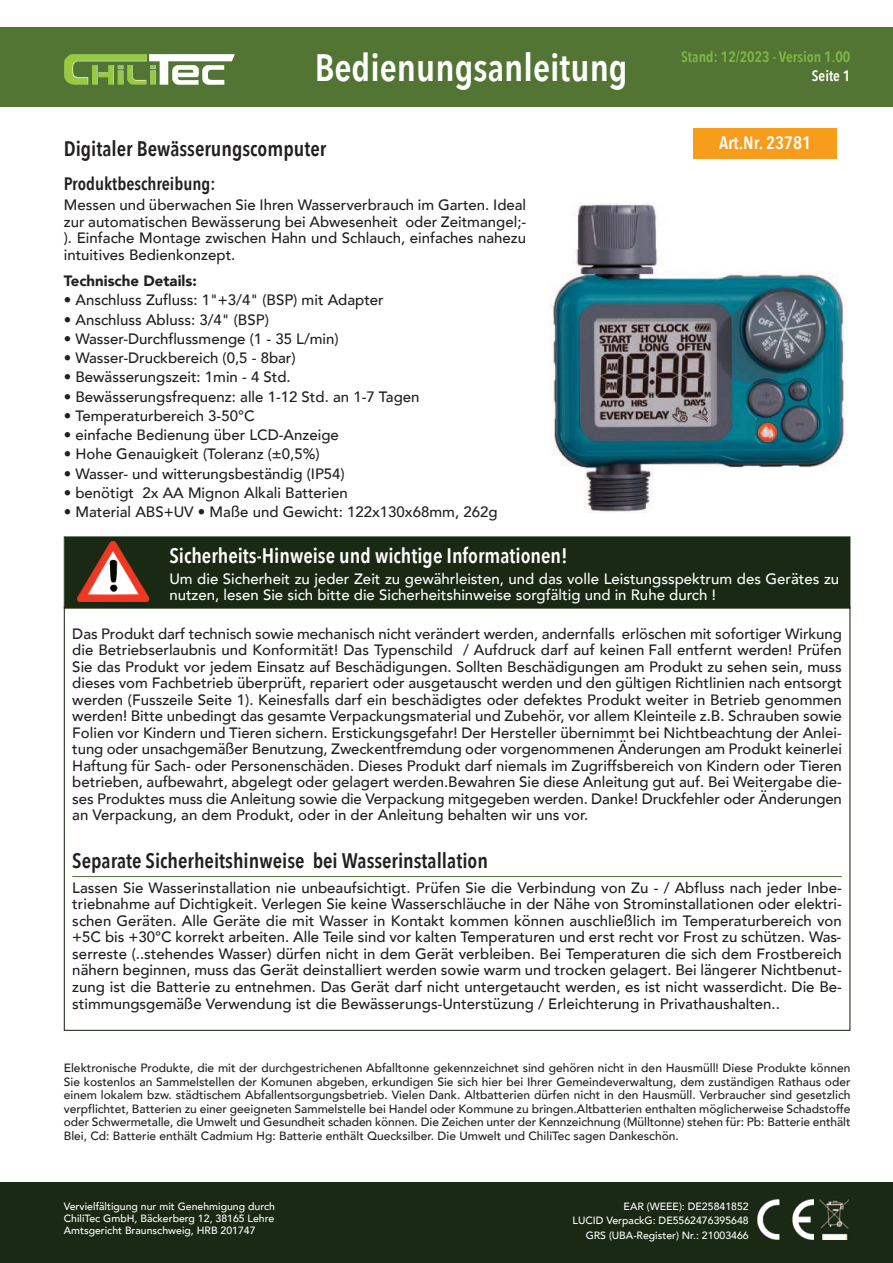
<style>
.page{position:relative;width:893px;height:1263px;background:#fff}
.page>*{position:absolute;margin:0;border:0;box-sizing:border-box;transform-origin:0 0}
.t1{font:600 38.1px "Avenir Next Condensed";color:#fff}
.t2{font:600 21px "Avenir Next Condensed";color:#221f1f}
.t3{font:600 21px "Avenir Next Condensed";color:#fff}
.t4{font:600 18px "Avenir Next Condensed";color:#221f1f}
.t5{font:600 18px "Avenir Next Condensed";color:#fff}
.t6{font:500 15px/16.5px "Avenir";color:#221f1f;text-align:justify}
.t7{font:500 15px/16.5px "Avenir";color:#fff}
.t8{font:600 15px "Avenir Next Condensed";color:#7eb941}
.t9{font:900 15px "Avenir";color:#221f1f}
.t10{font:600 15px "Avenir Next Condensed";color:#fff}
.t11{font:500 12px/13.5px "Avenir";color:#221f1f;text-align:justify}
.t12{font:500 10.5px/12px "Avenir";color:#fff;text-align:justify}
</style>
<div class="page">
<div style="left:0;top:27px;width:893px;height:79px;background:#527534"></div>
<div style="left:0;top:1182px;width:893px;height:81px;background:#192914"></div>
<img style="left:820px;top:1199px;width:29px;height:40px">
<img style="left:757px;top:1199px;width:56px;height:40px">
<img style="left:64px;top:54px;width:171px;height:31px">
<hr style="left:72px;top:876px;width:770px;height:1px;background:#527534">
<div style="left:65px;top:537px;width:784px;height:71px;background:#192914"></div>
<div style="left:64px;top:536px;width:786px;height:73px;border:1px solid #192914"></div>
<img style="left:77px;top:542px;width:72px;height:60px">
<img style="left:550px;top:204px;width:297px;height:309px">
<div style="left:693px;top:128px;width:144px;height:31px;background:#f89c1b"></div>
<h1 class="t1" style="left:315px;top:52px;width:315px">Bedienungsanleitung</h1>
<p class="t8" style="left:681px;top:50px;width:171px">Stand: 12/2023 - Version 1.00</p>
<p class="t10" style="left:812px;top:70px;width:40px">Seite 1</p>
<h2 class="t2" style="left:64px;top:139px;width:264px">Digitaler Bewässerungscomputer</h2>
<p class="t4" style="left:64px;top:175px;width:153px">Produktbeschreibung:</p>
<p class="t6" style="left:64px;top:198px;width:464px">Messen und überwachen Sie Ihren Wasserverbrauch im Garten. Ideal zur automatischen Bewässerung bei Abwesenheit oder Zeitmangel;- ). Einfache Montage zwischen Hahn und Schlauch, einfaches nahezu intuitives Bedienkonzept.</p>
<p class="t9" style="left:64px;top:275px;width:135px">Technische Details:</p>
<p class="t6" style="left:64px;top:292px;width:435px;line-height:19.2px;text-align:left">ï Anschluss Zufluss: 1"+3/4" (BSP) mit Adapter<br>ï Anschluss Abluss: 3/4" (BSP)<br>ï Wasser-Durchflussmenge (1 - 35 L/min)<br>ï Wasser-Druckbereich (0,5 - 8bar)<br>ï Bewässerungszeit: 1min - 4 Std.<br>ï Bewässerungsfrequenz: alle 1-12 Std. an 1-7 Tagen<br>ï Temperaturbereich 3-50°C<br>ï einfache Bedienung über LCD-Anzeige<br>ï Hohe Genauigkeit (Toleranz (±0,5%)<br>ï Wasser- und witterungsbeständig (IP54)<br>ï benötigt 2x AA Mignon Alkali Batterien<br>ï Material ABS+UV ï Maße und Gewicht: 122x130x68mm, 262g</p>
<p class="t5" style="left:719px;top:135px;width:94px">Art.Nr. 23781</p>
<h2 class="t3" style="left:169px;top:547px;width:400px">Sicherheits-Hinweise und wichtige Informationen!</h2>
<p class="t7" style="left:169px;top:572px;width:671px">Um die Sicherheit zu jeder Zeit zu gewährleisten, und das volle Leistungsspektrum des Gerätes zu nutzen, lesen Sie sich bitte die Sicherheitshinweise sorgfältig und in Ruhe durch !</p>
<p class="t6" style="left:72px;top:627px;width:771px">Das Produkt darf technisch sowie mechanisch nicht verändert werden, andernfalls erlöschen mit sofortiger Wirkung die Betriebserlaubnis und Konformität! Das Typenschild / Aufdruck darf auf keinen Fall entfernt werden! Prüfen Sie das Produkt vor jedem Einsatz auf Beschädigungen. Sollten Beschädigungen am Produkt zu sehen sein, muss dieses vom Fachbetrieb überprüft, repariert oder ausgetauscht werden und den gültigen Richtlinien nach entsorgt werden (Fusszeile Seite 1). Keinesfalls darf ein beschädigtes oder defektes Produkt weiter in Betrieb genommen werden! Bitte unbedingt das gesamte Verpackungsmaterial und Zubehör, vor allem Kleinteile z.B. Schrauben sowie Folien vor Kindern und Tieren sichern. Erstickungsgefahr! Der Hersteller übernimmt bei Nichtbeachtung der Anlei&shy;tung oder unsachgemäßer Benutzung, Zweckentfremdung oder vorgenommenen Änderungen am Produkt keinerlei Haftung für Sach- oder Personenschäden. Dieses Produkt darf niemals im Zugriffsbereich von Kindern oder Tieren betrieben, aufbewahrt, abgelegt oder gelagert werden.Bewahren Sie diese Anleitung gut auf. Bei Weitergabe die&shy;ses Produktes muss die Anleitung sowie die Verpackung mitgegeben werden. Danke! Druckfehler oder Änderungen an Verpackung, an dem Produkt, oder in der Anleitung behalten wir uns vor.</p>
<h2 class="t2" style="left:72px;top:852px;width:417px">Separate Sicherheitshinweise bei Wasserinstallation</h2>
<p class="t6" style="left:72px;top:881px;width:771px">Lassen Sie Wasserinstallation nie unbeaufsichtigt. Prüfen Sie die Verbindung von Zu - / Abfluss nach jeder Inbe&shy;triebnahme auf Dichtigkeit. Verlegen Sie keine Wasserschläuche in der Nähe von Strominstallationen oder elektri&shy;schen Geräten. Alle Geräte die mit Wasser in Kontakt kommen können auschließlich im Temperaturbereich von +5C bis +30°C korrekt arbeiten. Alle Teile sind vor kalten Temperaturen und erst recht vor Frost zu schützen. Was&shy;serreste (..stehendes Wasser) dürfen nicht in dem Gerät verbleiben. Bei Temperaturen die sich dem Frostbereich nähern beginnen, muss das Gerät deinstalliert werden sowie warm und trocken gelagert. Bei längerer Nichtbenut&shy;zung ist die Batterie zu entnehmen. Das Gerät darf nicht untergetaucht werden, es ist nicht wasserdicht. Die Be&shy;stimmungsgemäße Verwendung ist die Bewässerungs-Unterstüzung / Erleichterung in Privathaushalten..</p>
<p class="t11" style="left:64px;top:1063px;width:788px">Elektronische Produkte, die mit der durchgestrichenen Abfalltonne gekennzeichnet sind gehören nicht in den Hausmüll! Diese Produkte können Sie kostenlos an Sammelstellen der Komunen abgeben, erkundigen Sie sich hier bei Ihrer Gemeindeverwaltung, dem zuständigen Rathaus oder einem lokalem bzw. städtischem Abfallentsorgungsbetrieb. Vielen Dank. Altbatterien dürfen nicht in den Hausmüll. Verbraucher sind gesetzlich verpflichtet, Batterien zu einer geeigneten Sammelstelle bei Handel oder Kommune zu bringen.Altbatterien enthalten möglicherweise Schadstoffe oder Schwermetalle, die Umwelt und Gesundheit schaden können. Die Zeichen unter der Kennzeichnung (Mülltonne) stehen für: Pb: Batterie enthält Blei, Cd: Batterie enthält Cadmium Hg: Batterie enthält Quecksilber. Die Umwelt und ChiliTec sagen Dankeschön.</p>
<p class="t12" style="left:64px;top:1201px;width:213px">Vervielfältigung nur mit Genehmigung durch ChiliTec GmbH, Bäckerberg 12, 38165 Lehre Amtsgericht Braunschweig, HRB 201747</p>
<p class="t12" style="left:573px;top:1200px;width:178px;line-height:14.7px;text-align:right">EAR (WEEE): DE25841852<br>LUCID VerpackG: DE5562476395648<br>GRS (UBA-Register) Nr.: 21003466</p>
</div>
